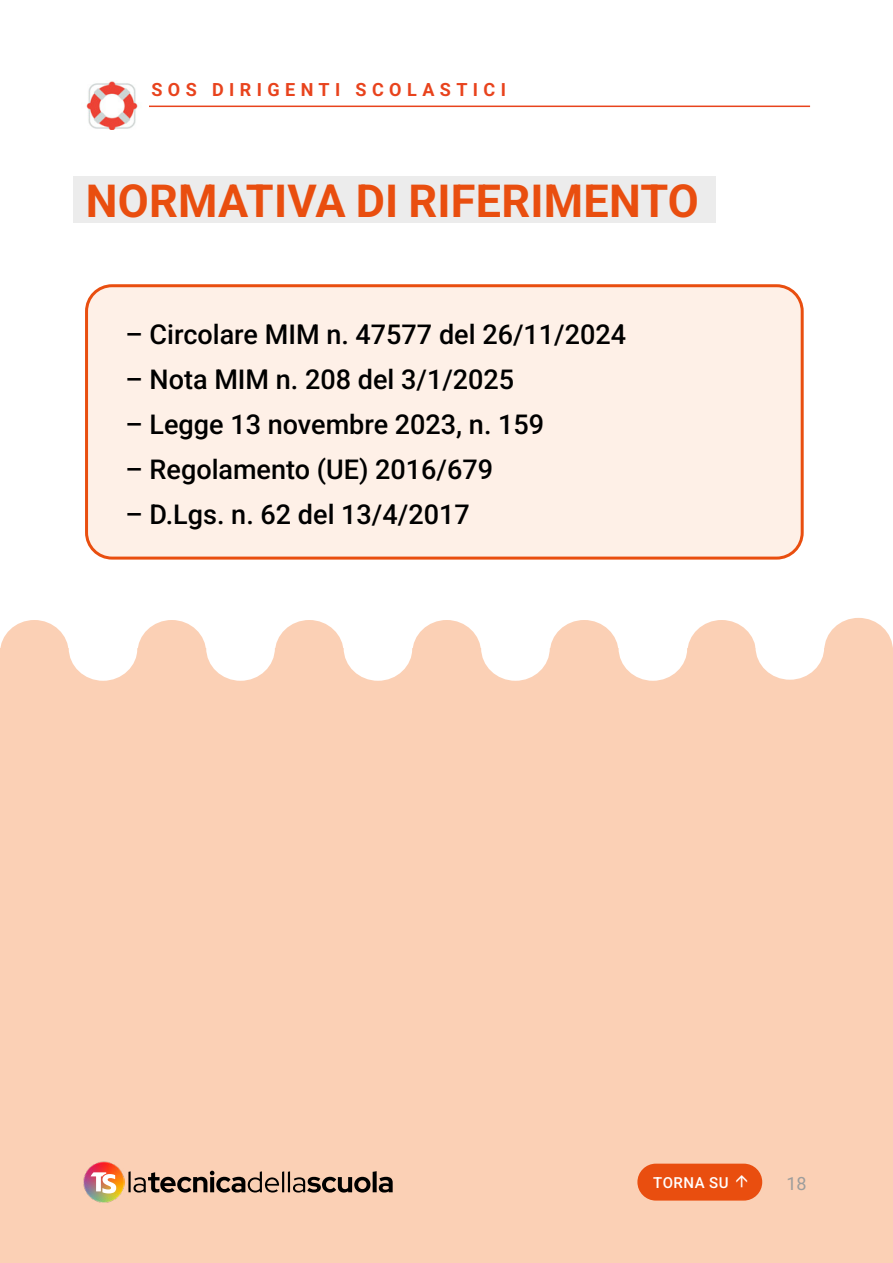
<style>
.page{position:relative;width:893px;height:1263px;background:#fff}
.page>*{position:absolute;margin:0;border:0;box-sizing:border-box;transform-origin:0 0}
.t1{font:700 45px "Roboto";letter-spacing:.005em;color:#e94e0f}
.t2{font:500 27px "Roboto";color:#000}
.t3{font:700 18px "Roboto";letter-spacing:.3em;color:#e8431d}
.t4{font:18px "Roboto";color:#9d9d9c}
.t5{font:500 15px "Roboto";letter-spacing:.035em;color:#fff}
</style>
<div class="page">
<div style="left:0;top:649px;width:893px;height:614px;background:#fbd0b5"></div>
<div style="left:0;top:620px;width:69px;height:65px;background:#fbd0b5;border-radius:50%"></div>
<div style="left:69px;top:615px;width:68px;height:66px;background:#fff;border-radius:50%"></div>
<div style="left:137px;top:620px;width:69px;height:65px;background:#fbd0b5;border-radius:50%"></div>
<div style="left:206px;top:615px;width:69px;height:66px;background:#fff;border-radius:50%"></div>
<div style="left:275px;top:620px;width:69px;height:65px;background:#fbd0b5;border-radius:50%"></div>
<div style="left:344px;top:615px;width:68px;height:66px;background:#fff;border-radius:50%"></div>
<div style="left:412px;top:620px;width:69px;height:65px;background:#fbd0b5;border-radius:50%"></div>
<div style="left:481px;top:615px;width:69px;height:66px;background:#fff;border-radius:50%"></div>
<div style="left:550px;top:620px;width:69px;height:65px;background:#fbd0b5;border-radius:50%"></div>
<div style="left:619px;top:615px;width:68px;height:66px;background:#fff;border-radius:50%"></div>
<div style="left:687px;top:620px;width:69px;height:65px;background:#fbd0b5;border-radius:50%"></div>
<div style="left:755px;top:614px;width:69px;height:66px;background:#fff;border-radius:50%"></div>
<div style="left:824px;top:618px;width:69px;height:65px;background:#fbd0b5;border-radius:50%"></div>
<hr style="left:81px;top:106px;width:729px;height:1px;background:#e8431d">
<div style="left:73px;top:177px;width:643px;height:46px;background:#ececec"></div>
<div style="left:87px;top:286px;width:715px;height:272px;background:#fef0e7;border-radius:26px"></div>
<div style="left:85px;top:284px;width:719px;height:276px;border:3px solid #e94e0f;border-radius:26px"></div>
<div style="left:82px;top:80px;width:66px;height:50px;background:#fff"></div>
<img style="left:86px;top:81px;width:52px;height:49px">
<img style="left:83px;top:1161px;width:41px;height:42px">
<svg style="left:91px;top:1172px;width:25px;height:21px"></svg>
<svg style="left:128px;top:1171px;width:265px;height:21px"></svg>
<div style="left:638px;top:1164px;width:123px;height:36px;background:#e94e0f;border-radius:18px"></div>
<div style="left:637px;top:1164px;width:125px;height:36px;border:2px solid #e94e0f;border-radius:18px"></div>
<div style="left:653px;top:1177px;width:83px;height:22px;background:#e94e0f"></div>
<p class="t3" style="left:151px;top:77px;width:356px">SOS DIRIGENTI SCOLASTICI</p>
<h1 class="t1" style="left:86px;top:169px;width:615px">NORMATIVA DI RIFERIMENTO</h1>
<p class="t2" style="left:126px;top:315px;width:502px">– Circolare MIM n. 47577 del 26/11/2024</p>
<p class="t2" style="left:126px;top:360px;width:390px">– Nota MIM n. 208 del 3/1/2025</p>
<p class="t2" style="left:126px;top:405px;width:420px">– Legge 13 novembre 2023, n. 159</p>
<p class="t2" style="left:126px;top:450px;width:369px">– Regolamento (UE) 2016/679</p>
<p class="t2" style="left:126px;top:495px;width:346px">– D.Lgs. n. 62 del 13/4/2017</p>
<p class="t5" style="left:653px;top:1172px;width:77px">TORNA SU</p>
<p class="t4" style="left:786px;top:1171px;width:22px">18</p>
</div>
